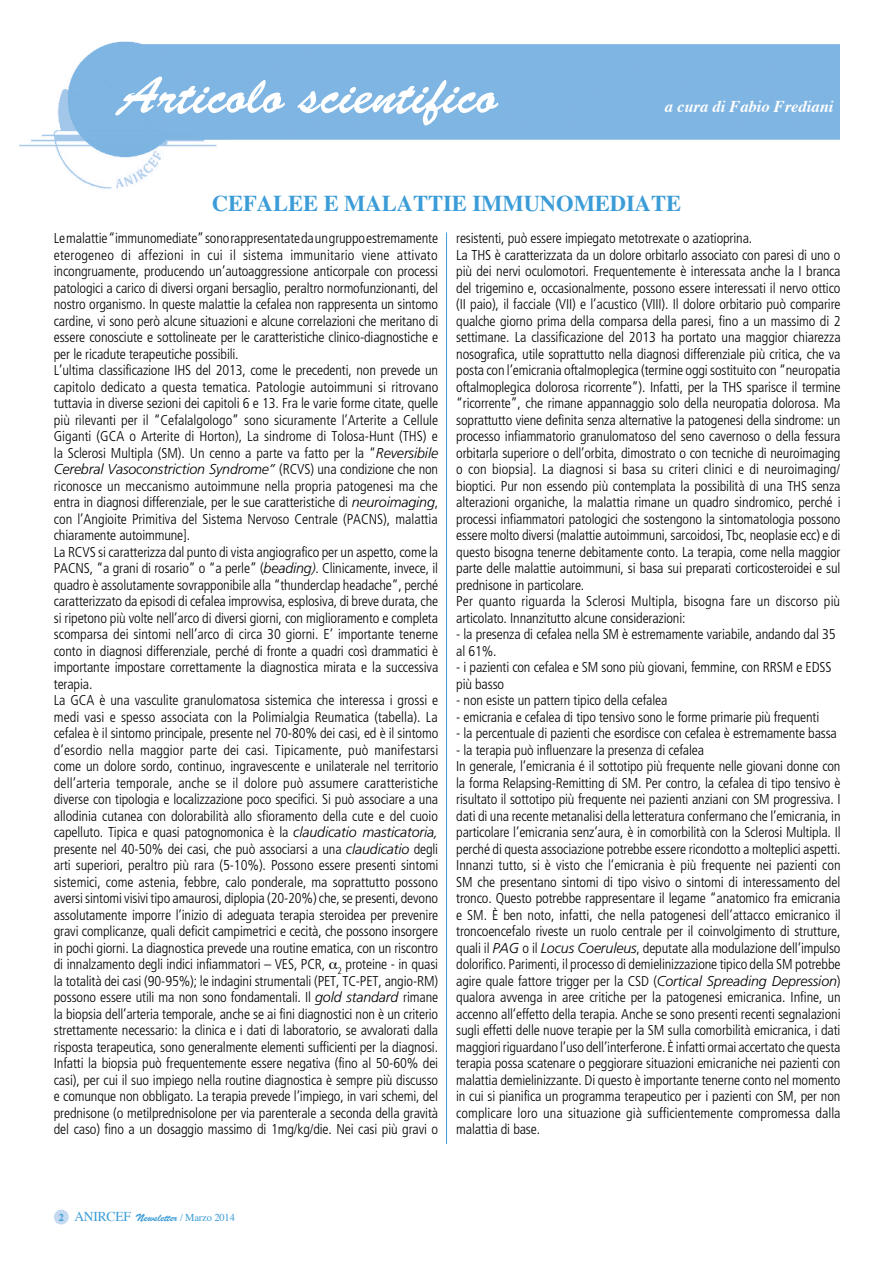
<style>
.page{position:relative;width:893px;height:1263px;background:#fff}
.page>*{position:absolute;margin:0;border:0;box-sizing:border-box;transform-origin:0 0}
.t1{font:52.5px "Brush Script Std";color:#fff}
.t2{font:700 22.5px "Times LT Std";color:#3c9cd7}
.t3{font:italic 700 16.5px "Times";color:#fff}
.t4{font:300 condensed 14.25px/16.5px "Frutiger LT Std";letter-spacing:-.01em;color:#000}
.t5{font:10.5px "Brush Script Std";letter-spacing:-.015em;color:#3c9cd7}
.s1{font-style:italic;font-stretch:normal}
.s2{font-family:"Times";font-weight:700}
.s3{font-family:"Times";font-size:13.5px}
.s4{font-family:"Times"}
</style>
<div class="page">
<div style="left:54px;top:1209px;width:15px;height:15px;background:#c4daf1;border-radius:50%"></div>
<hr style="left:446px;top:232px;width:1px;height:912px;background:#3c9cd7">
<img style="left:19px;top:41px;width:821px;height:148px">
<h1 class="t1" style="left:119px;top:66px;width:380px">Articolo scientifico</h1>
<p class="t3" style="left:665px;top:91px;width:170px">a cura di Fabio Frediani</p>
<h2 class="t2" style="left:212px;top:189px;width:279px">CEFALEE E MALATTIE IMM</h2>
<h2 class="t2" style="left:524px;top:189px;width:159px">UNOMEDIATE</h2>
<p class="t4" style="left:54px;top:230px;width:386px">Le malattie “immunomediate” sono rappresentate da un gruppo estremamente eterogeneo di affezioni in cui il sistema immunitario viene attivato incongruamente, producendo un’autoaggressione anticorpale con processi patologici a carico di diversi organi bersaglio, peraltro normofunzionanti, del nostro organismo. In queste malattie la cefalea non rappresenta un sintomo cardine, vi sono però alcune situazioni e alcune correlazioni che meritano di essere conosciute e sottolineate per le caratteristiche clinico-diagnostiche e per le ricadute terapeutiche possibili.<br>L’ultima classificazione IHS del 2013, come le precedenti, non prevede un capitolo dedicato a questa tematica. Patologie autoimmuni si ritrovano tuttavia in diverse sezioni dei capitoli 6 e 13. Fra le varie forme citate, quelle più rilevanti per il “Cefalalgologo” sono sicuramente l’Arterite a Cellule Giganti (GCA o Arterite di Horton), La sindrome di Tolosa-Hunt (THS) e la Sclerosi Multipla (SM). Un cenno a parte va fatto per la “<span class="s1">Reversibile Cerebral Vasoconstriction Syndrome”</span> (RCVS) una condizione che non riconosce un meccanismo autoimmune nella propria patogenesi ma che entra in diagnosi differenziale, per le sue caratteristiche di <span class="s1">neuroimaging</span>, con l’Angioite Primitiva del Sistema Nervoso Centrale (PACNS), malattia chiaramente autoimmune].<br>La RCVS si caratterizza dal punto di vista angiografico per un aspetto, come la PACNS, “a grani di rosario” o “a perle” (<span class="s1">beading)</span>. Clinicamente, invece, il quadro è assolutamente sovrapponibile alla “thunderclap headache”, perché caratterizzato da episodi di cefalea improvvisa, esplosiva, di breve durata, che si ripetono più volte nell’arco di diversi giorni, con miglioramento e completa scomparsa dei sintomi nell’arco di circa 30 giorni. E’ importante tenerne conto in diagnosi differenziale, perché di fronte a quadri così drammatici è importante impostare correttamente la diagnostica mirata e la successiva terapia.<br>La GCA è una vasculite granulomatosa sistemica che interessa i grossi e medi vasi e spesso associata con la Polimialgia Reumatica (tabella). La cefalea è il sintomo principale, presente nel 70-80% dei casi, ed è il sintomo d’esordio nella maggior parte dei casi. Tipicamente, può manifestarsi come un dolore sordo, continuo, ingravescente e unilaterale nel territorio dell’arteria temporale, anche se il dolore può assumere caratteristiche diverse con tipologia e localizzazione poco specifici. Si può associare a una allodinia cutanea con dolorabilità allo sfioramento della cute e del cuoio capelluto. Tipica e quasi patognomonica è la <span class="s1">claudicatio masticatoria, </span>presente nel 40-50% dei casi, che può associarsi a una <span class="s1">claudicatio</span> degli arti superiori, peraltro più rara (5-10%). Possono essere presenti sintomi sistemici, come astenia, febbre, calo ponderale, ma soprattutto possono aversi sintomi visivi tipo amaurosi, diplopia (20-20%) che, se presenti, devono assolutamente imporre l’inizio di adeguata terapia steroidea per prevenire gravi complicanze, quali deficit campimetrici e cecità, che possono insorgere in pochi giorni. La diagnostica prevede una routine ematica, con un riscontro di innalzamento degli indici infiammatori – VES, PCR, <sub>2</sub> proteine - in quasi la totalità dei casi (90-95%); le indagini strumentali (PET, TC-PET, angio-RM) possono essere utili ma non sono fondamentali. Il <span class="s1">gold standard</span> rimane la biopsia dell’arteria temporale, anche se ai fini diagnostici non è un criterio strettamente necessario: la clinica e i dati di laboratorio, se avvalorati dalla risposta terapeutica, sono generalmente elementi sufficienti per la diagnosi.<br>Infatti la biopsia può frequentemente essere negativa (fino al 50-60% dei casi), per cui il suo impiego nella routine diagnostica è sempre più discusso e comunque non obbligato. La terapia prevede l’impiego, in vari schemi, del prednisone (o metilprednisolone per via parenterale a seconda della gravità del caso) fino a un dosaggio massimo di 1mg/kg/die. Nei casi più gravi o</p>
<p class="t4" style="left:456px;top:230px;width:386px">resistenti, può essere impiegato metotrexate o azatioprina.<br>La THS è caratterizzata da un dolore orbitarlo associato con paresi di uno o più dei nervi oculomotori. Frequentemente è interessata anche la I branca del trigemino e, occasionalmente, possono essere interessati il nervo ottico (II paio), il facciale (VII) e l’acustico (VIII). Il dolore orbitario può comparire qualche giorno prima della comparsa della paresi, fino a un massimo di 2 settimane. La classificazione del 2013 ha portato una maggior chiarezza nosografica, utile soprattutto nella diagnosi differenziale più critica, che va posta con l’emicrania oftalmoplegica (termine oggi sostituito con “neuropatia oftalmoplegica dolorosa ricorrente”). Infatti, per la THS sparisce il termine “ricorrente”, che rimane appannaggio solo della neuropatia dolorosa. Ma soprattutto viene definita senza alternative la patogenesi della sindrome: un processo infiammatorio granulomatoso del seno cavernoso o della fessura orbitarla superiore o dell’orbita, dimostrato o con tecniche di neuroimaging o con biopsia]. La diagnosi si basa su criteri clinici e di neuroimaging/ bioptici. Pur non essendo più contemplata la possibilità di una THS senza alterazioni organiche, la malattia rimane un quadro sindromico, perché i processi infiammatori patologici che sostengono la sintomatologia possono essere molto diversi (malattie autoimmuni, sarcoidosi, Tbc, neoplasie ecc) e di questo bisogna tenerne debitamente conto. La terapia, come nella maggior parte delle malattie autoimmuni, si basa sui preparati corticosteroidei e sul prednisone in particolare.<br>Per quanto riguarda la Sclerosi Multipla, bisogna fare un discorso più articolato. Innanzitutto alcune considerazioni:</p>
<p class="t4" style="left:456px;top:626px;width:381px">- la presenza di cefalea nella SM è estremamente variabile, andando dal 35 al 61%.</p>
<p class="t4" style="left:456px;top:659px;width:377px">- i pazienti con cefalea e SM sono più giovani, femmine, con RRSM e EDSS più basso</p>
<p class="t4" style="left:456px;top:692px;width:213px">- non esiste un pattern tipico della cefalea</p>
<p class="t4" style="left:456px;top:709px;width:365px">- emicrania e cefalea di tipo tensivo sono le forme primarie più frequenti</p>
<p class="t4" style="left:456px;top:725px;width:382px">- la percentuale di pazienti che esordisce con cefalea è estremamente bassa</p>
<p class="t4" style="left:456px;top:742px;width:386px">- la terapia può influenzare la presenza di cefalea<br>In generale, l’emicrania é il sottotipo più frequente nelle giovani donne con la forma Relapsing-Remitting di SM. Per contro, la cefalea di tipo tensivo è risultato il sottotipo più frequente nei pazienti anziani con SM progressiva. I dati di una recente metanalisi della letteratura confermano che l’emicrania, in particolare l’emicrania senz’aura, è in comorbilità con la Sclerosi Multipla. Il perché di questa associazione potrebbe essere ricondotto a molteplici aspetti.<br>Innanzi tutto, si è visto che l’emicrania è più frequente nei pazienti con SM che presentano sintomi di tipo visivo o sintomi di interessamento del tronco. Questo potrebbe rappresentare il legame “anatomico fra emicrania e SM. È ben noto, infatti, che nella patogenesi dell’attacco emicranico il troncoencefalo riveste un ruolo centrale per il coinvolgimento di strutture, quali il <span class="s1">PAG</span> o il <span class="s1">Locus Coeruleus</span>, deputate alla modulazione dell’impulso dolorifico. Parimenti, il processo di demielinizzazione tipico della SM potrebbe agire quale fattore trigger per la CSD (<span class="s1">Cortical Spreading Depression</span>) qualora avvenga in aree critiche per la patogenesi emicranica. Infine, un accenno all’effetto della terapia. Anche se sono presenti recenti segnalazioni sugli effetti delle nuove terapie per la SM sulla comorbilità emicranica, i dati maggiori riguardano l’uso dell’interferone. È infatti ormai accertato che questa terapia possa scatenare o peggiorare situazioni emicraniche nei pazienti con malattia demielinizzante. Di questo è importante tenerne conto nel momento in cui si pianifica un programma terapeutico per i pazienti con SM, per non complicare loro una situazione già sufficientemente compromessa dalla malattia di base.</p>
<p class="t5" style="left:59px;top:1212px;width:178px"><span class="s2">2</span> <span class="s3">ANIRCEF</span> Newsletter <span class="s4">/ Marzo 2014</span></p>
</div>
